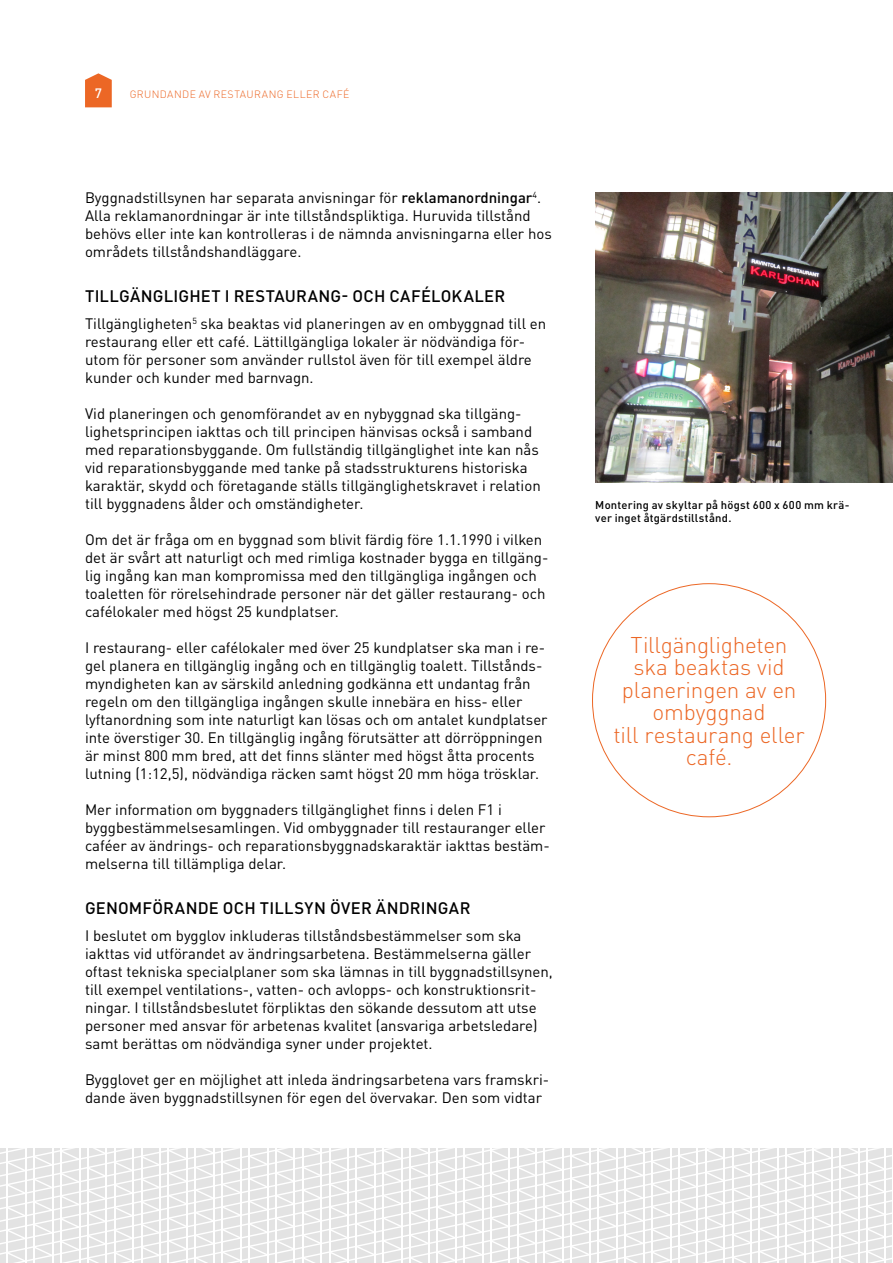
<style>
.page{position:relative;width:893px;height:1263px;background:#fff}
.page>*{position:absolute;margin:0;border:0;box-sizing:border-box;transform-origin:0 0}
.t1{font:300 22.5px/22.5px "DINOT";letter-spacing:-.005em;color:#ec6725;text-align:center}
.t2{font:500 16.5px "DINOT";letter-spacing:.015em;color:#000}
.t3{font:15px/18px "DINOT";color:#000}
.t4{font:500 13.5px "DINOT";color:#fff}
.t5{font:500 11.25px/12.8px "DINOT";letter-spacing:.02em;color:#000}
.t6{font:300 10.5px "DINOT";letter-spacing:.035em;color:#ec6725}
.s1{font-weight:500}
</style>
<div class="page">
<svg style="left:0;top:1148px;width:892px;height:115px"></svg>
<svg style="left:85px;top:73px;width:27px;height:34px"></svg>
<img style="left:595px;top:192px;width:298px;height:291px">
<p class="t4" style="left:95px;top:84px;width:9px">7</p>
<p class="t6" style="left:130px;top:88px;width:221px">GRUNDANDE AV RESTAURANG ELLER CAFÉ</p>
<p class="t3" style="left:85px;top:188px;width:468px">Byggnadstillsynen har separata anvisningar för <span class="s1">reklamanordningar</span><sup>4</sup>.<br>Alla reklamanordningar är inte tillståndspliktiga. Huruvida tillstånd behövs eller inte kan kontrolleras i de nämnda anvisningarna eller hos områdets tillståndshandläggare.</p>
<p class="t2" style="left:85px;top:285px;width:422px">TILLGÄNGLIGHET I RESTAURANG- OCH CAFÉLOKALER</p>
<p class="t3" style="left:85px;top:314px;width:463px">Tillgängligheten<sup>5</sup> ska beaktas vid planeringen av en ombyggnad till en restaurang eller ett café. Lättillgängliga lokaler är nödvändiga för&shy;utom för personer som använder rullstol även för till exempel äldre kunder och kunder med barnvagn.</p>
<p class="t3" style="left:85px;top:404px;width:457px">Vid planeringen och genomförandet av en nybyggnad ska tillgäng&shy;lighetsprincipen iakttas och till principen hänvisas också i samband med reparationsbyggande. Om fullständig tillgänglighet inte kan nås vid reparationsbyggande med tanke på stadsstrukturens historiska karaktär, skydd och företagande ställs tillgänglighetskravet i relation till byggnadens ålder och omständigheter.</p>
<p class="t3" style="left:85px;top:530px;width:465px">Om det är fråga om en byggnad som blivit färdig före 1.1.1990 i vilken det är svårt att naturligt och med rimliga kostnader bygga en tillgäng&shy;lig ingång kan man kompromissa med den tillgängliga ingången och toaletten för rörelsehindrade personer när det gäller restaurang- och cafélokaler med högst 25 kundplatser.</p>
<p class="t3" style="left:85px;top:638px;width:464px">I restaurang- eller cafélokaler med över 25 kundplatser ska man i re&shy;gel planera en tillgänglig ingång och en tillgänglig toalett. Tillstånds&shy;myndigheten kan av särskild anledning godkänna ett undantag från regeln om den tillgängliga ingången skulle innebära en hiss- eller lyftanordning som inte naturligt kan lösas och om antalet kundplatser inte överstiger 30. En tillgänglig ingång förutsätter att dörröppningen är minst 800 mm bred, att det finns slänter med högst åtta procents lutning (1:12,5), nödvändiga räcken samt högst 20 mm höga trösklar.</p>
<p class="t3" style="left:85px;top:800px;width:466px">Mer information om byggnaders tillgänglighet finns i delen F1 i byggbestämmelsesamlingen. Vid ombyggnader till restauranger eller caféer av ändrings- och reparationsbyggnadskaraktär iakttas bestäm&shy;melserna till tillämpliga delar.</p>
<p class="t2" style="left:85px;top:897px;width:387px">GENOMFÖRANDE OCH TILLSYN ÖVER ÄNDRINGAR</p>
<p class="t3" style="left:85px;top:926px;width:469px">I beslutet om bygglov inkluderas tillståndsbestämmelser som ska iakttas vid utförandet av ändringsarbetena. Bestämmelserna gäller oftast tekniska specialplaner som ska lämnas in till byggnadstillsynen, till exempel ventilations-, vatten- och avlopps- och konstruktionsrit&shy;ningar. I tillståndsbeslutet förpliktas den sökande dessutom att utse personer med ansvar för arbetenas kvalitet (ansvariga arbetsledare) samt berättas om nödvändiga syner under projektet.</p>
<p class="t3" style="left:85px;top:1070px;width:466px">Bygglovet ger en möjlighet att inleda ändringsarbetena vars framskri&shy;dande även byggnadstillsynen för egen del övervakar. Den som vidtar</p>
<p class="t5" style="left:595px;top:498px;width:256px">Montering av skyltar på högst 600 x 600 mm krä&shy;ver inget åtgärdstillstånd.</p>
<h1 class="t1" style="left:613px;top:633px;width:193px">Tillgängligheten ska beaktas vid planeringen av en ombyggnad<br>till restaurang eller café.</h1>
</div>
